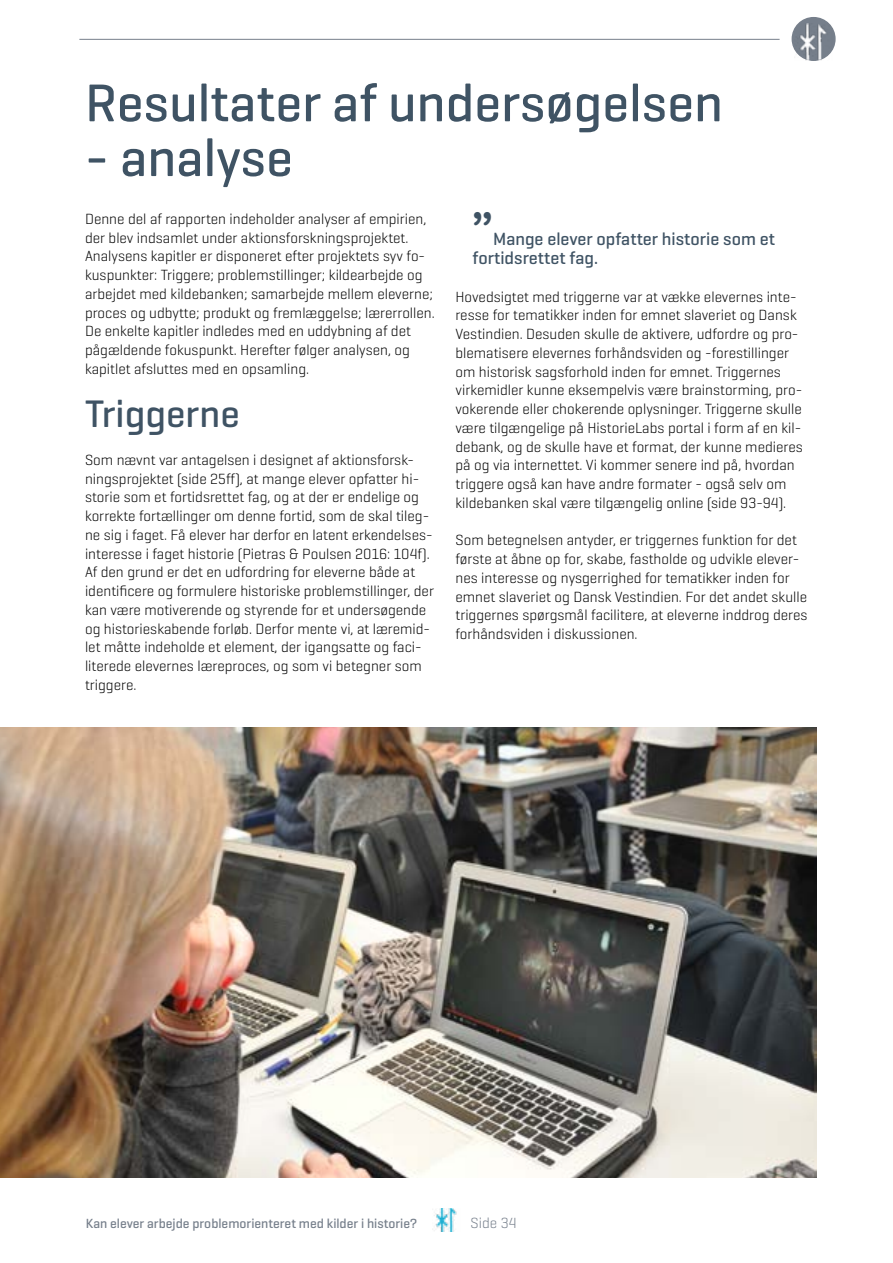
<style>
.page{position:relative;width:893px;height:1263px;background:#fff}
.page>*{position:absolute;margin:0;border:0;box-sizing:border-box;transform-origin:0 0}
.t1{font:500 54px "Geogrotesque";color:#3f5364}
.t2{font:45px "Arial Rounded MT Bold";color:#3f5364}
.t3{font:500 39px "Geogrotesque";color:#3f5364}
.t4{font:500 18px/18.8px "Geogrotesque";color:#3f5364}
.t5{font:300 15px/18.8px "Geogrotesque";color:#000}
.t6{font:300 15px "Geogrotesque";color:#767f8b}
.t7{font:500 13.5px "Geogrotesque";color:#767f8b}
</style>
<div class="page">
<hr style="left:79px;top:39px;width:701px;height:1px;background:#767f8b">
<div style="left:792px;top:18px;width:43px;height:42px;background:#767f8b;border-radius:50%"></div>
<div style="left:792px;top:17px;width:44px;height:44px;border:2px solid #767f8b;border-radius:50%"></div>
<img style="left:795px;top:23px;width:37px;height:38px">
<img style="left:432px;top:1209px;width:25px;height:22px">
<img style="left:0;top:727px;width:816px;height:451px">
<h1 class="t1" style="left:85px;top:69px;width:639px">Resultater af undersøgelsen</h1>
<h1 class="t1" style="left:85px;top:124px;width:209px">- analyse</h1>
<p class="t5" style="left:85px;top:209px;width:351px">Denne del af rapporten indeholder analyser af empirien, der blev indsamlet under aktionsforskningsprojektet.<br>Analysens kapitler er disponeret efter projektets syv fo&shy;kuspunkter: Triggere; problemstillinger; kildearbejde og arbejdet med kildebanken; samarbejde mellem eleverne; proces og udbytte; produkt og fremlæggelse; lærerrollen.<br>De enkelte kapitler indledes med en uddybning af det pågældende fokuspunkt. Herefter følger analysen, og kapitlet afsluttes med en opsamling.</p>
<h3 class="t3" style="left:85px;top:390px;width:156px">Triggerne</h3>
<p class="t5" style="left:85px;top:450px;width:350px">Som nævnt var antagelsen i designet af aktionsforsk&shy;ningsprojektet (side 25ff), at mange elever opfatter hi&shy;storie som et fortidsrettet fag, og at der er endelige og korrekte fortællinger om denne fortid, som de skal tileg&shy;ne sig i faget. Få elever har derfor en latent erkendelses&shy;interesse i faget historie (Pietras &amp; Poulsen 2016: 104f).<br>Af den grund er det en udfordring for eleverne både at identificere og formulere historiske problemstillinger, der kan være motiverende og styrende for et undersøgende og historieskabende forløb. Derfor mente vi, at læremid&shy;let måtte indeholde et element, der igangsatte og faci&shy;literede elevernes læreproces, og som vi betegner som triggere.</p>
<h2 class="t2" style="left:472px;top:203px;width:22px">”</h2>
<p class="t4" style="left:472px;top:229px;width:304px;text-indent:21px">Mange elever opfatter historie som et fortidsrettet fag.</p>
<p class="t5" style="left:455px;top:287px;width:349px">Hovedsigtet med triggerne var at vække elevernes inte&shy;resse for tematikker inden for emnet slaveriet og Dansk Vestindien. Desuden skulle de aktivere, udfordre og pro&shy;blematisere elevernes forhåndsviden og -forestillinger om historisk sagsforhold inden for emnet. Triggernes virkemidler kunne eksempelvis være brainstorming, pro&shy;vokerende eller chokerende oplysninger. Triggerne skulle være tilgængelige på HistorieLabs portal i form af en kil&shy;debank, og de skulle have et format, der kunne medieres på og via internettet. Vi kommer senere ind på, hvordan triggere også kan have andre formater - også selv om kildebanken skal være tilgængelig online (side 93-94).</p>
<p class="t5" style="left:455px;top:530px;width:353px">Som betegnelsen antyder, er triggernes funktion for det første at åbne op for, skabe, fastholde og udvikle elever&shy;nes interesse og nysgerrighed for tematikker inden for emnet slaveriet og Dansk Vestindien. For det andet skulle triggernes spørgsmål facilitere, at eleverne inddrog deres forhåndsviden i diskussionen.</p>
<p class="t7" style="left:86px;top:1215px;width:333px">Kan elever arbejde problemorienteret med kilder i historie?</p>
<p class="t6" style="left:471px;top:1214px;width:47px">Side 34</p>
</div>
